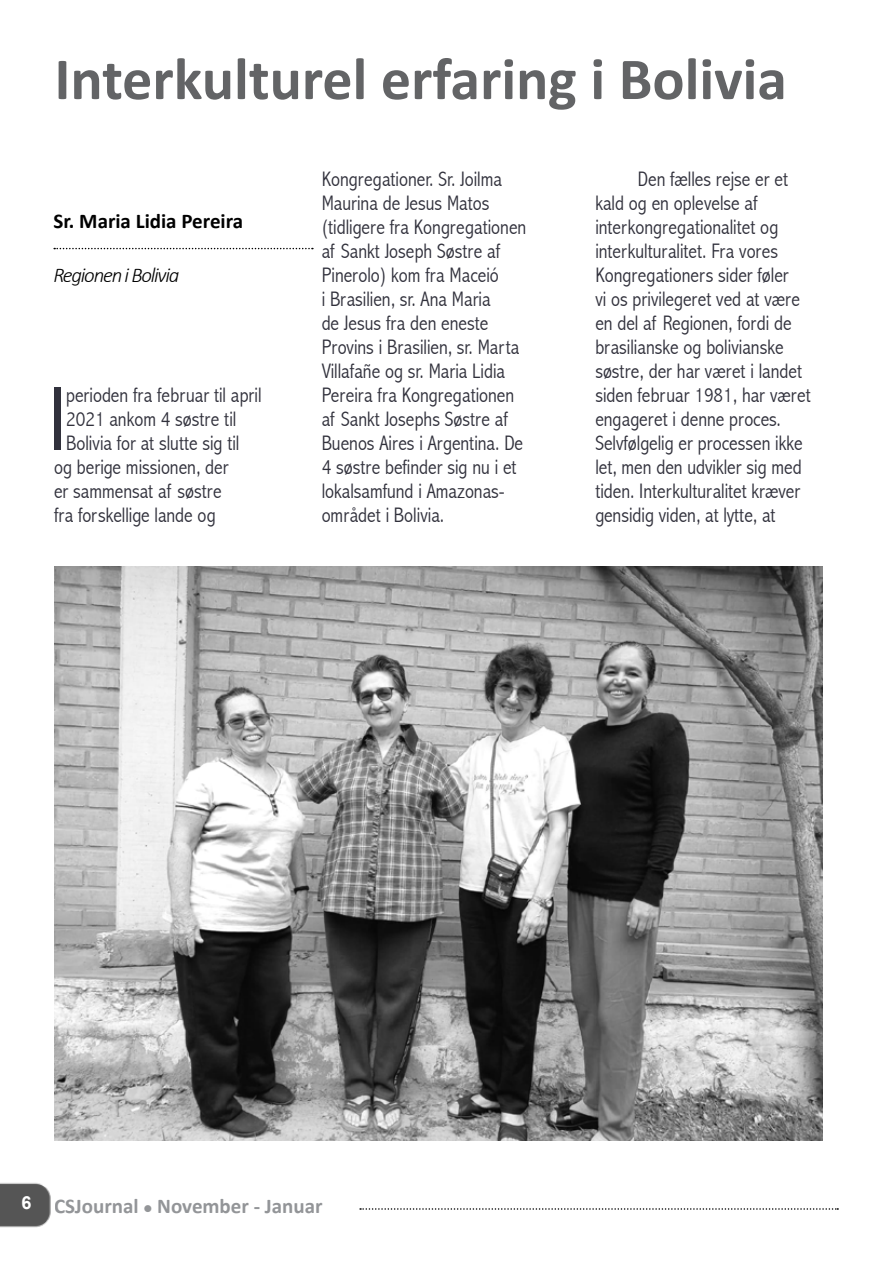
<style>
.page{position:relative;width:893px;height:1263px;background:#fff}
.page>*{position:absolute;margin:0;border:0;box-sizing:border-box;transform-origin:0 0}
.t1{font:300 condensed 91.5px "Abadi";color:#31313c}
.t2{font:700 60px "Calibri";color:#636466}
.t3{font:300 condensed 21px/24px "Abadi";color:#31313c}
.t4{font:700 21px "Calibri";color:#939598}
.t5{font:700 21px "Calibri";color:#000}
.t6{font:italic 300 21px "Calibri";letter-spacing:-.06em;color:#000}
</style>
<div class="page">
<img style="left:0;top:1183px;width:51px;height:45px">
<svg style="left:360px;top:1208px;width:478px;height:2px"></svg>
<img style="left:54px;top:566px;width:769px;height:574px">
<svg style="left:54px;top:248px;width:259px;height:1px"></svg>
<h2 class="t2" style="left:54px;top:37px;width:734px">Interkulturel erfaring i Bolivia</h2>
<p class="t5" style="left:53px;top:206px;width:191px">Sr. Maria Lidia Pereira</p>
<p class="t6" style="left:53px;top:261px;width:127px">Regionen i Bolivia</p>
<h1 class="t1" style="left:48px;top:366px;width:20px">I</h1>
<p class="t3" style="left:66px;top:382px;width:197px">perioden fra februar til april</p>
<p class="t3" style="left:66px;top:406px;width:172px">2021 ankom 4 søstre til</p>
<p class="t3" style="left:66px;top:430px;width:175px">Bolivia for at slutte sig til</p>
<p class="t3" style="left:54px;top:454px;width:176px">og berige missionen, der</p>
<p class="t3" style="left:54px;top:478px;width:169px">er sammensat af søstre</p>
<p class="t3" style="left:54px;top:502px;width:163px">fra forskellige lande og</p>
<p class="t3" style="left:322px;top:167px;width:206px">Kongregationer. Sr. Joilma<br>Maurina de Jesus Matos (tidligere fra Kongregationen af Sankt Joseph Søstre af<br>Pinerolo) kom fra Maceió<br>i Brasilien, sr. Ana Maria<br>de Jesus fra den eneste<br>Provins i Brasilien, sr. Marta<br>Villafañe og sr. Maria Lidia<br>Pereira fra Kongregationen af Sankt Josephs Søstre af<br>Buenos Aires i Argentina. De<br>4 søstre befinder sig nu i et lokalsamfund i Amazonas&shy;området i Bolivia.</p>
<p class="t3" style="left:595px;top:167px;width:217px;text-indent:43px">Den fælles rejse er et kald og en oplevelse af interkongregationalitet og interkulturalitet. Fra vores<br>Kongregationers sider føler<br>vi os privilegeret ved at være en del af Regionen, fordi de brasilianske og bolivianske søstre, der har været i landet siden februar 1981, har været engageret i denne proces.<br>Selvfølgelig er processen ikke let, men den udvikler sig med tiden. Interkulturalitet kræver gensidig viden, at lytte, at</p>
<p class="t4" style="left:22px;top:1191px;width:302px"><sup>6</sup> CSJournal ● November - Januar</p>
</div>
